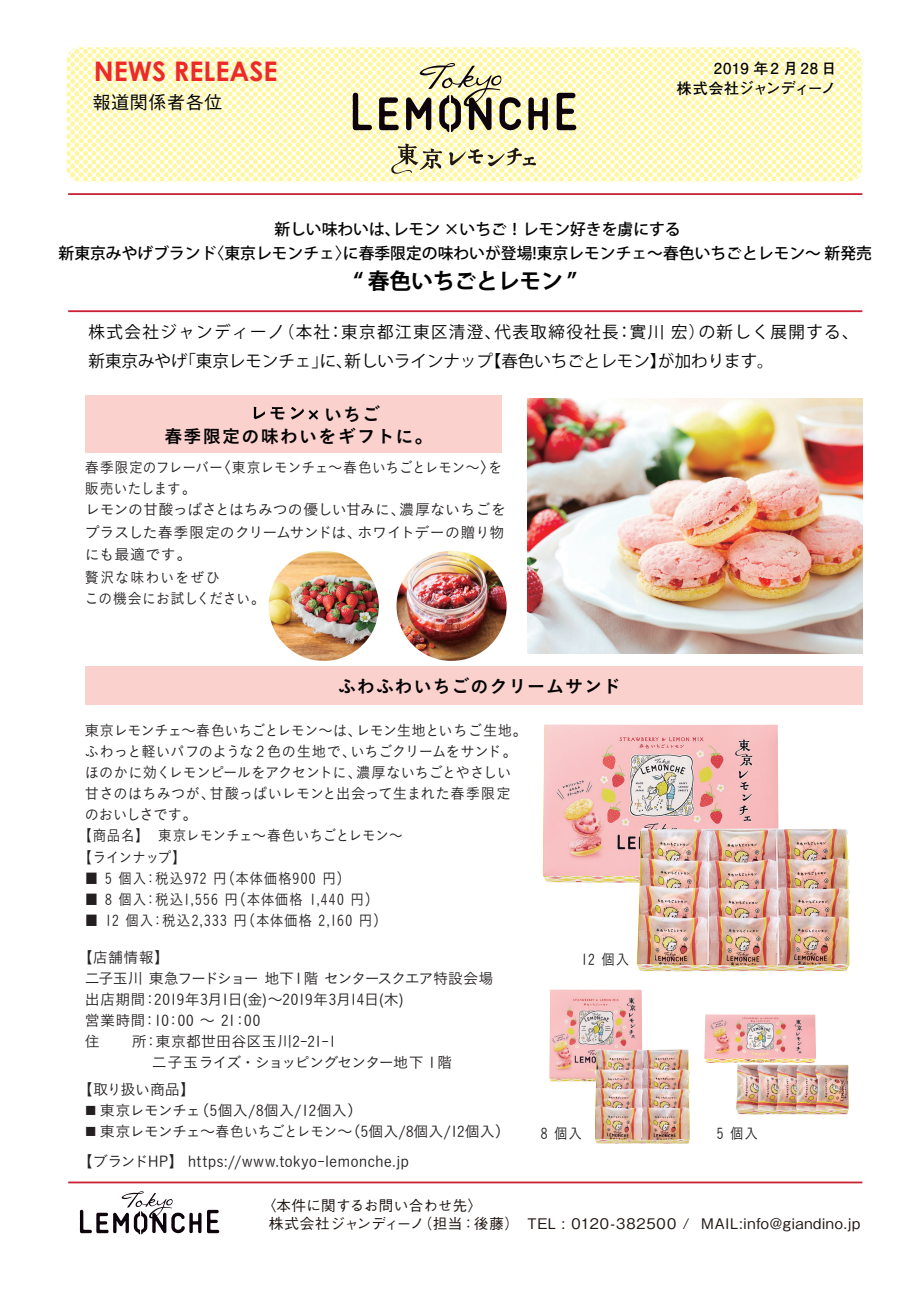
<style>
.page{position:relative;width:919px;height:1289px;background:#fff}
.page>*{position:absolute;margin:0;border:0;box-sizing:border-box;transform-origin:0 0}
.t1{font:700 27px "Century Gothic";color:#ee2a28}
.t2{font:700 21.9px "Koz Go Pr 6 N";letter-spacing:-.01em;color:#030303}
.t3{font:18px "Koburina Go Std W6";letter-spacing:.05em;color:#030303}
.t4{font:18px "Koburina Go Std W6";letter-spacing:.07em;color:#030303}
.t5{font:500 18px "Gothic BBB Pro";letter-spacing:.04em;color:#030303}
.t6{font:16.5px/28.8px "Koz Go Pr 6 N";letter-spacing:.045em;color:#030303}
.t7{font:500 15.75px/24.3px "Koz Go Pr 6 N";color:#030303}
.t8{font:15px/22.5px "Koburina Go Std W3";letter-spacing:-.005em;color:#231f20}
.t9{font:15px/21px "Koburina Go Std W3";letter-spacing:-.005em;color:#231f20;scale:.95 1}
.t10{font:15px/30px "Koburina Go Std W3";letter-spacing:.02em;color:#231f20}
.t11{font:15px "Koburina Go Std W3";letter-spacing:-.005em;color:#231f20;scale:.9 1}
.t12{font:15px "Koburina Go Std W3";letter-spacing:-.025em;color:#231f20;scale:.95 1}
.t13{font:15px "Koburina Go Std W3";letter-spacing:-.03em;color:#231f20;scale:.95 1}
.t14{font:15px "Koburina Go Std W3";letter-spacing:.015em;color:#231f20;scale:.95 1}
.t15{font:15px "Koburina Go Std W3";letter-spacing:-.095em;color:#231f20}
.t16{font:15px "Koburina Go Std W3";letter-spacing:.065em;color:#231f20;scale:.9 1}
.t17{font:15px "Koburina Go Std W3";letter-spacing:.075em;color:#231f20;scale:.9 1}
.t18{font:15px "Koburina Go Std W3";letter-spacing:.07em;color:#231f20;scale:.9 1}
.t19{font:15px "Koburina Go Std W3";letter-spacing:-.06em;color:#231f20}
.t20{font:700 15px/20.2px "Futo Go B101 Pro";letter-spacing:.03em;color:#030303;text-align:right}
.t21{font:15px "Koburina Go Std W3";letter-spacing:-.005em;color:#231f20;scale:.92 1}
.t22{font:500 14.55px/17.5px "Gothic BBB Pro";letter-spacing:.03em;color:#211814}
.s1{font-size:12px}
</style>
<div class="page">
<img style="left:527px;top:398px;width:335px;height:255px">
<div style="left:85px;top:666px;width:777px;height:38px;background:#fbd1ce"></div>
<div style="left:85px;top:395px;width:416px;height:58px;background:#fbd1ce"></div>
<svg style="left:254px;top:407px;width:64px;height:12px"></svg>
<svg style="left:207px;top:1209px;width:12px;height:24px"></svg>
<svg style="left:80px;top:1191px;width:121px;height:43px"></svg>
<hr style="left:68px;top:1181px;width:794px;height:2px;background:#cb2336">
<svg style="left:67px;top:47px;width:795px;height:135px"></svg>
<hr style="left:68px;top:310px;width:794px;height:2px;background:#cb2336">
<hr style="left:68px;top:193px;width:794px;height:2px;background:#cb2336">
<img style="left:269px;top:551px;width:110px;height:110px;border-radius:55px">
<img style="left:396px;top:551px;width:110px;height:110px;border-radius:55px">
<svg style="left:352px;top:93px;width:20px;height:37px"></svg>
<svg style="left:379px;top:97px;width:19px;height:33px"></svg>
<svg style="left:528px;top:97px;width:20px;height:33px"></svg>
<svg style="left:556px;top:93px;width:20px;height:37px"></svg>
<svg style="left:406px;top:63px;width:115px;height:69px"></svg>
<svg style="left:449px;top:148px;width:87px;height:18px"></svg>
<svg style="left:391px;top:144px;width:51px;height:30px"></svg>
<img style="left:542px;top:724px;width:236px;height:158px">
<img style="left:549px;top:989px;width:93px;height:93px">
<img style="left:636px;top:828px;width:214px;height:143px">
<img style="left:704px;top:1014px;width:112px;height:49px">
<img style="left:594px;top:1049px;width:96px;height:94px">
<img style="left:735px;top:1062px;width:113px;height:52px">
<h1 class="t1" style="left:94px;top:55px;width:185px">NEWS RELEASE</h1>
<p class="t20" style="left:676px;top:56px;width:161px">2019 年2 月28日<br>株式会社ジャンディーノ</p>
<p class="t5" style="left:92px;top:88px;width:132px">報道関係者各位</p>
<p class="t7" style="left:59px;top:217px;width:814px;text-indent:216px">新しい味わいは、レモン ×いちご！レモン好きを虜にする<br>新東京みやげブランド〈東京レモンチェ〉に春季限定の味わいが登場!東京レモンチェ～春色いちごとレモン～ 新発売</p>
<h2 class="t2" style="left:353px;top:269px;width:225px">“ 春色いちごとレモン ”</h2>
<p class="t6" style="left:89px;top:318px;width:771px">株式会社ジャンディーノ（本社：東京都江東区清澄、代表取締役社長：實川 宏）の新しく展開する、新東京みやげ「東京レモンチェ」に、新しいラインナップ【春色いちごとレモン】が加わります。</p>
<p class="t3" style="left:324px;top:400px;width:57px">いちご</p>
<p class="t4" style="left:164px;top:422px;width:270px">春季限定の味わいをギフトに。</p>
<p class="t9" style="left:85px;top:457px;width:445px">春季限定のフレーバー〈東京レモンチェ～春色いちごとレモン～〉を販売いたします。<br>レモンの甘酸っぱさとはちみつの優しい甘みに、濃厚ないちごを</p>
<p class="t8" style="left:85px;top:520px;width:421px">プラスした春季限定のクリームサンドは、ホワイトデーの贈り物にも最適です。<br>贅沢な味わいをぜひ</p>
<p class="t21" style="left:85px;top:587px;width:197px">この機会にお試しください。</p>
<p class="t3" style="left:338px;top:672px;width:284px">ふわふわいちごのクリームサンド</p>
<p class="t9" style="left:85px;top:720px;width:467px">東京レモンチェ～春色いちごとレモン～は、レモン生地といちご生地。</p>
<p class="t12" style="left:85px;top:740px;width:456px">ふわっと軽いパフのような２色の生地で、いちごクリームをサンド。</p>
<p class="t13" style="left:85px;top:761px;width:450px">ほのかに効くレモンピールをアクセントに、濃厚ないちごとやさしい</p>
<p class="t14" style="left:85px;top:782px;width:449px">甘さのはちみつが、甘酸っぱいレモンと出会って生まれた春季限定</p>
<p class="t12" style="left:85px;top:803px;width:120px">のおいしさです。</p>
<p class="t11" style="left:78px;top:824px;width:362px">【商品名】 東京レモンチェ～春色いちごとレモン～</p>
<p class="t11" style="left:78px;top:845px;width:121px">【ラインナップ】</p>
<p class="t18" style="left:85px;top:866px;width:296px">■ 5 個入：税込972 円（本体価格900 円）</p>
<p class="t17" style="left:85px;top:887px;width:328px">■ 8 個入：税込1,556 円（本体価格 1,440 円）</p>
<p class="t16" style="left:85px;top:908px;width:337px">■ 12 個入：税込2,333 円（本体価格 2,160 円）</p>
<p class="t8" style="left:77px;top:945px;width:94px">【店舗情報】</p>
<p class="t15" style="left:85px;top:966px;width:410px">二子玉川 東急フードショー 地下１階 センタースクエア特設会場</p>
<p class="t8" style="left:85px;top:987px;width:320px">出店期間：2019年3月1日(金)～2019年3月14日(木)</p>
<p class="t8" style="left:85px;top:1008px;width:177px">営業時間：10：00 ～ 21：00</p>
<p class="t8" style="left:85px;top:1029px;width:253px">住　　所：東京都世田谷区玉川2-21-1</p>
<p class="t19" style="left:152px;top:1050px;width:302px">二子玉ライズ・ショッピングセンター地下１階</p>
<p class="t8" style="left:77px;top:1077px;width:120px">【取り扱い商品】</p>
<p class="t8" style="left:85px;top:1098px;width:279px"><span class="s1">■</span> 東京レモンチェ（5個入/8個入/12個入）</p>
<p class="t10" style="left:77px;top:1115px;width:434px;text-indent:8px"><span class="s1">■</span> 東京レモンチェ～春色いちごとレモン～（5個入/8個入/12個入）【ブランドHP】 https://www.tokyo-lemonche.jp</p>
<p class="t11" style="left:581px;top:947px;width:55px">12 個入</p>
<p class="t11" style="left:540px;top:1121px;width:47px">8 個入</p>
<p class="t11" style="left:716px;top:1121px;width:47px">5 個入</p>
<p class="t22" style="left:269px;top:1195px;width:593px;text-indent:-7px">〈本件に関するお問い合わせ先〉<br>株式会社ジャンディーノ（担当：後藤） TEL : 0120-382500 / MAIL:info@giandino.jp</p>
</div>
